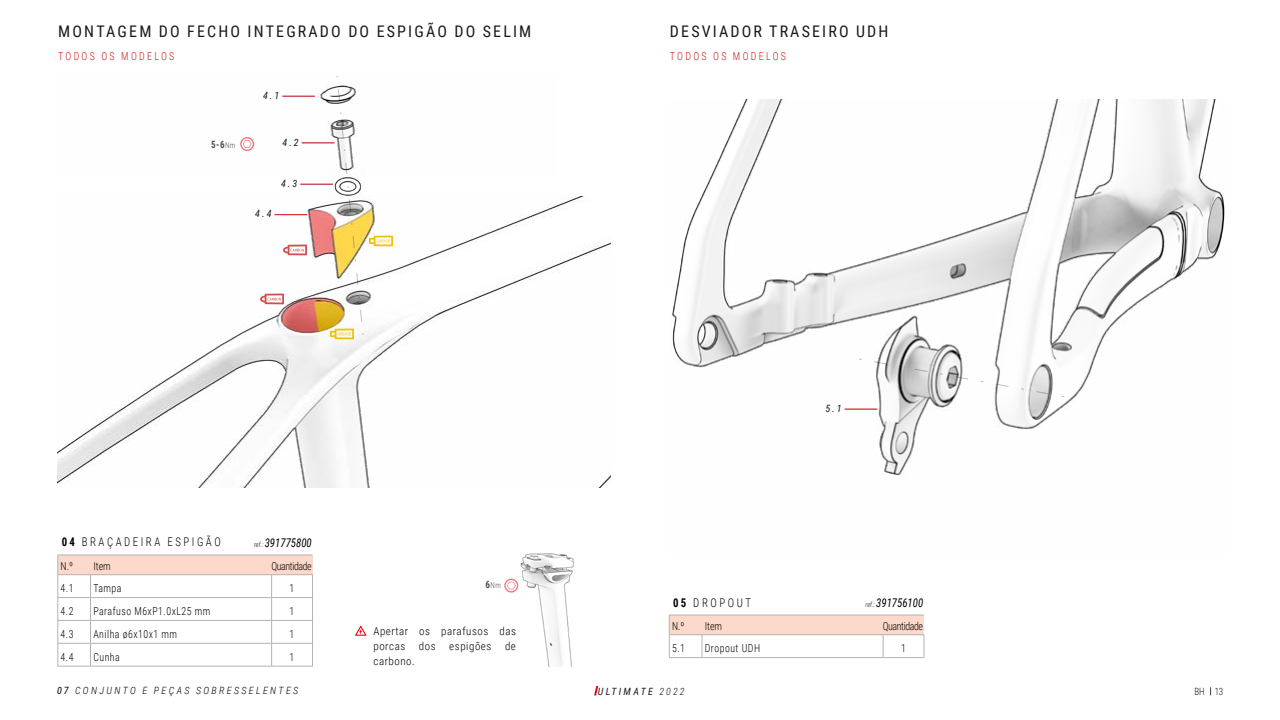
<style>
.page{position:relative;width:1280px;height:720px;background:#fff}
.page>*{position:absolute;margin:0;border:0;box-sizing:border-box;transform-origin:0 0}
.t1{font:16px "Roboto Condensed";letter-spacing:.135em;color:#1a1a1a}
.t2{font:300 12px "Roboto Condensed";letter-spacing:.235em;color:#000;scale:.9 1}
.t3{font:italic 12px "Roboto Condensed";color:#000;scale:.9 1}
.t4{font:300 11px "Roboto Condensed";letter-spacing:.05em;color:#000;scale:.9 1}
.t5{font:300 11px/15px "Roboto Condensed";letter-spacing:.05em;color:#000;text-align:justify}
.t6{font:300 11px "Roboto Condensed";letter-spacing:.235em;color:#cd1719;scale:.9 1}
.t7{font:300 11px "Roboto Condensed";letter-spacing:-.04em;color:#000;scale:.9 1}
.t8{font:italic 300 10px "Roboto Condensed";letter-spacing:.235em;color:#000}
.t9{font:italic 10px "Roboto Condensed";letter-spacing:.235em;color:#1a1a1a}
.t10{font:700 10px "Roboto Condensed";color:#4d4d4d;scale:.9 1}
.t11{font:300 10px "Roboto Condensed";color:#1a1a1a;scale:.9 1}
.t12{font:300 8px "Roboto Condensed";color:#4d4d4d;scale:.9 1}
.s1{font-weight:300;font-size:8px}
.s2{font-weight:700}
.s3{font-weight:300;font-size:7px}
.s4{font-weight:400}
.s5{font-weight:700;font-size:10px}
.s6{font-weight:300}
</style>
<div class="page">
<svg style="left:594px;top:686px;width:4px;height:9px"></svg>
<img style="left:518px;top:553px;width:121px;height:114px">
<svg style="left:504px;top:579px;width:14px;height:14px"></svg>
<svg style="left:355px;top:625px;width:12px;height:11px"></svg>
<img style="left:57px;top:196px;width:554px;height:292px">
<img style="left:240px;top:88px;width:90px;height:63px">
<hr style="left:282px;top:96px;width:33px;height:1px;background:#d61017">
<hr style="left:302px;top:143px;width:33px;height:1px;background:#d61017">
<hr style="left:300px;top:184px;width:33px;height:1px;background:#d61017">
<hr style="left:275px;top:214px;width:32px;height:1px;background:#d61017">
<svg style="left:283px;top:245px;width:24px;height:10px"></svg>
<svg style="left:260px;top:294px;width:24px;height:10px"></svg>
<svg style="left:330px;top:75px;width:63px;height:264px"></svg>
<div style="left:58px;top:555px;width:255px;height:20px;background:#fcd9ca"></div>
<hr style="left:58px;top:597px;width:33px;height:1px;background:#b3b3b3">
<hr style="left:91px;top:597px;width:181px;height:1px;background:#b3b3b3">
<hr style="left:272px;top:597px;width:41px;height:1px;background:#b3b3b3">
<hr style="left:58px;top:620px;width:33px;height:1px;background:#b3b3b3">
<hr style="left:91px;top:620px;width:181px;height:1px;background:#b3b3b3">
<hr style="left:272px;top:620px;width:41px;height:1px;background:#b3b3b3">
<hr style="left:58px;top:643px;width:33px;height:1px;background:#b3b3b3">
<hr style="left:91px;top:643px;width:181px;height:1px;background:#b3b3b3">
<svg style="left:90px;top:576px;width:1px;height:90px"></svg>
<hr style="left:272px;top:643px;width:41px;height:1px;background:#b3b3b3">
<svg style="left:271px;top:576px;width:1px;height:90px"></svg>
<hr style="left:58px;top:666px;width:33px;height:1px;background:#b3b3b3">
<hr style="left:91px;top:666px;width:181px;height:1px;background:#b3b3b3">
<hr style="left:272px;top:666px;width:41px;height:1px;background:#b3b3b3">
<hr style="left:58px;top:555px;width:33px;height:1px;background:#b3b3b3">
<svg style="left:58px;top:555px;width:1px;height:111px"></svg>
<hr style="left:91px;top:555px;width:181px;height:1px;background:#b3b3b3">
<hr style="left:272px;top:555px;width:41px;height:1px;background:#b3b3b3">
<hr style="left:58px;top:575px;width:33px;height:1px;background:#b3b3b3">
<hr style="left:91px;top:575px;width:181px;height:1px;background:#b3b3b3">
<hr style="left:272px;top:575px;width:41px;height:1px;background:#b3b3b3">
<svg style="left:312px;top:576px;width:1px;height:90px"></svg>
<img style="left:328px;top:167px;width:37px;height:36px">
<img style="left:672px;top:99px;width:553px;height:377px">
<svg style="left:848px;top:356px;width:218px;height:42px"></svg>
<div style="left:669px;top:615px;width:255px;height:20px;background:#fcd9ca"></div>
<svg style="left:702px;top:636px;width:1px;height:21px"></svg>
<svg style="left:883px;top:636px;width:1px;height:21px"></svg>
<hr style="left:669px;top:657px;width:33px;height:1px;background:#b3b3b3">
<hr style="left:702px;top:657px;width:181px;height:1px;background:#b3b3b3">
<hr style="left:883px;top:657px;width:41px;height:1px;background:#b3b3b3">
<hr style="left:669px;top:615px;width:33px;height:1px;background:#b3b3b3">
<svg style="left:669px;top:615px;width:1px;height:42px"></svg>
<hr style="left:702px;top:615px;width:181px;height:1px;background:#b3b3b3">
<hr style="left:883px;top:615px;width:41px;height:1px;background:#b3b3b3">
<hr style="left:669px;top:635px;width:33px;height:1px;background:#b3b3b3">
<hr style="left:702px;top:635px;width:181px;height:1px;background:#b3b3b3">
<hr style="left:883px;top:635px;width:41px;height:1px;background:#b3b3b3">
<svg style="left:924px;top:635px;width:1px;height:22px"></svg>
<hr style="left:845px;top:409px;width:32px;height:1px;background:#d61017">
<h1 class="t1" style="left:58px;top:20px;width:475px">MONTAGEM DO FECHO INTEGRADO DO ESPIGÃO DO SELIM</h1>
<p class="t6" style="left:58px;top:48px;width:131px">TODOS OS MODELOS</p>
<p class="t10" style="left:211px;top:138px;width:28px">5-6<span class="s1">Nm</span></p>
<p class="t9" style="left:263px;top:88px;width:18px">4.1</p>
<p class="t9" style="left:255px;top:207px;width:18px">4.4</p>
<p class="t9" style="left:283px;top:135px;width:18px">4.2</p>
<p class="t9" style="left:281px;top:176px;width:18px">4.3</p>
<h1 class="t1" style="left:670px;top:20px;width:220px">DESVIADOR TRASEIRO UDH</h1>
<p class="t6" style="left:670px;top:48px;width:131px">TODOS OS MODELOS</p>
<p class="t2" style="left:62px;top:534px;width:178px"><span class="s2">04</span> BRAÇADEIRA ESPIGÃO</p>
<p class="t4" style="left:61px;top:580px;width:16px">4.1</p>
<p class="t4" style="left:93px;top:580px;width:33px">Tampa</p>
<p class="t4" style="left:290px;top:580px;width:7px">1</p>
<p class="t4" style="left:61px;top:603px;width:16px">4.2</p>
<p class="t4" style="left:93px;top:603px;width:132px">Parafuso M6xP1.0xL25 mm</p>
<p class="t4" style="left:290px;top:603px;width:7px">1</p>
<p class="t4" style="left:61px;top:626px;width:16px">4.3</p>
<p class="t4" style="left:93px;top:626px;width:95px">Anilha ø6x10x1 mm</p>
<p class="t4" style="left:290px;top:626px;width:7px">1</p>
<p class="t4" style="left:61px;top:649px;width:16px">4.4</p>
<p class="t4" style="left:93px;top:649px;width:31px">Cunha</p>
<p class="t4" style="left:290px;top:649px;width:7px">1</p>
<p class="t3" style="left:254px;top:534px;width:66px"><span class="s3">ref.:</span> 391775800</p>
<p class="t4" style="left:61px;top:558px;width:15px">N.º</p>
<p class="t4" style="left:93px;top:558px;width:21px">Item</p>
<p class="t7" style="left:271px;top:558px;width:46px">Quantidade</p>
<p class="t8" style="left:57px;top:684px;width:243px"><span class="s4">07</span> CONJUNTO E PEÇAS SOBRESSELENTES</p>
<p class="t12" style="left:486px;top:580px;width:18px"><span class="s5">6</span>Nm</p>
<p class="t5" style="left:373px;top:623px;width:144px">Apertar os parafusos das porcas dos espigões de carbono.</p>
<p class="t9" style="left:825px;top:401px;width:18px">5.1</p>
<p class="t2" style="left:673px;top:594px;width:88px"><span class="s2">05</span> DROPOUT</p>
<p class="t4" style="left:672px;top:640px;width:16px">5.1</p>
<p class="t4" style="left:705px;top:640px;width:63px">Dropout UDH</p>
<p class="t4" style="left:901px;top:640px;width:7px">1</p>
<p class="t3" style="left:866px;top:594px;width:66px"><span class="s3">ref.:</span> 391756100</p>
<p class="t4" style="left:672px;top:618px;width:15px">N.º</p>
<p class="t4" style="left:705px;top:618px;width:21px">Item</p>
<p class="t7" style="left:883px;top:619px;width:46px">Quantidade</p>
<p class="t9" style="left:598px;top:685px;width:88px">ULTIMATE <span class="s6">2022</span></p>
<p class="t11" style="left:1194px;top:685px;width:34px">BH 13</p>
</div>
